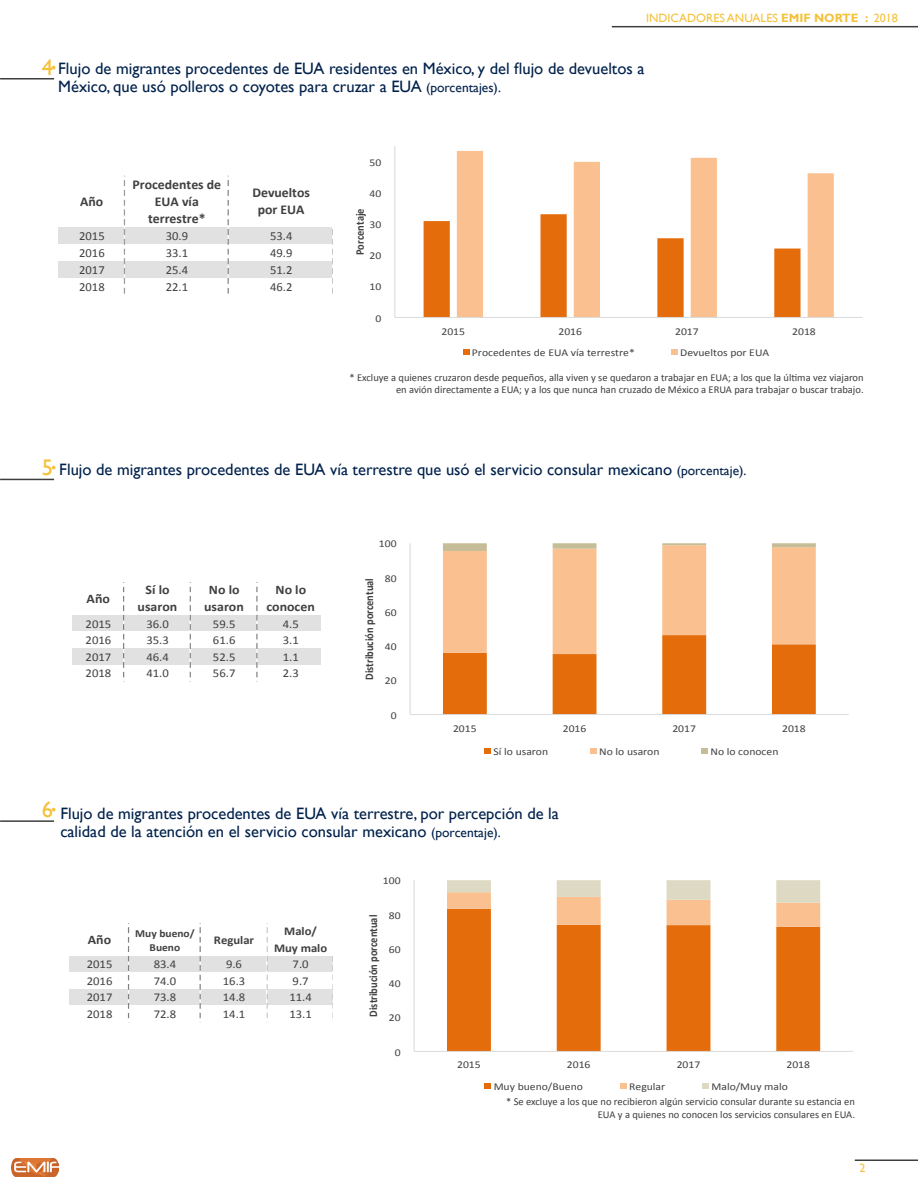
<style>
.page{position:relative;width:918px;height:1188px;background:#fff}
.page>*{position:absolute;margin:0;border:0;box-sizing:border-box;transform-origin:0 0}
.t1{font:22.5px "Gill Sans";color:#f5c139}
.t2{font:16.5px "Gill Sans";color:#01214b}
.t3{font:700 13.5px/17.1px "Calibri";color:#404040;text-align:center}
.t4{font:700 13.05px/16.5px "Calibri";color:#404040;text-align:center;scale:1.06 1}
.t5{font:12.3px "Calibri";color:#404040}
.t6{font:12px "Calibri";color:#404040;scale:1.06 1}
.t7{font:12px "Gill Sans";color:#f5c139}
.t8{font:11.85px "Calibri";color:#404040;scale:1.06 1}
.t9{font:700 11.85px/16.5px "Calibri";color:#404040;text-align:center;scale:1.06 1}
.t10{font:700 11.7px "Calibri";color:#404040;scale:.9 1}
.t11{font:700 10.8px/14.1px "Calibri";color:#404040;text-align:center;scale:1.06 1}
.t12{font:10.5px/12px "Calibri";color:#3c3c3d;text-align:right}
.t13{font:10.5px "Calibri";color:#404040;scale:1.12 1}
.s1{font-weight:700}
.s2{font-size:13.5px}
</style>
<div class="page">
<img style="left:11px;top:1158px;width:47px;height:19px">
<hr style="left:612px;top:26px;width:306px;height:1px;background:#3e3e3f">
<hr style="left:855px;top:1160px;width:63px;height:1px;background:#3e3e3f">
<hr style="left:0;top:78px;width:54px;height:2px;background:#3e3e3f">
<hr style="left:0;top:479px;width:54px;height:1px;background:#3e3e3f">
<hr style="left:0;top:820px;width:54px;height:2px;background:#3e3e3f">
<svg style="left:394px;top:146px;width:469px;height:209px"></svg>
<svg style="left:409px;top:543px;width:440px;height:211px"></svg>
<svg style="left:413px;top:880px;width:440px;height:209px"></svg>
<div style="left:58px;top:227px;width:274px;height:17px;background:#e1e1e1"></div>
<div style="left:58px;top:261px;width:274px;height:17px;background:#e1e1e1"></div>
<hr style="left:124px;top:176px;width:1px;height:119px;background:#bfbfbf">
<hr style="left:228px;top:176px;width:1px;height:119px;background:#bfbfbf">
<hr style="left:333px;top:227px;width:1px;height:68px;background:#bfbfbf">
<div style="left:72px;top:615px;width:249px;height:17px;background:#e1e1e1"></div>
<div style="left:72px;top:648px;width:249px;height:17px;background:#e1e1e1"></div>
<hr style="left:123px;top:582px;width:1px;height:99px;background:#bfbfbf">
<hr style="left:190px;top:582px;width:1px;height:99px;background:#bfbfbf">
<hr style="left:256px;top:582px;width:2px;height:99px;background:#bfbfbf">
<div style="left:69px;top:956px;width:264px;height:17px;background:#e1e1e1"></div>
<div style="left:69px;top:989px;width:264px;height:17px;background:#e1e1e1"></div>
<hr style="left:128px;top:923px;width:1px;height:33px;background:#bfbfbf">
<hr style="left:200px;top:923px;width:1px;height:33px;background:#bfbfbf">
<hr style="left:266px;top:923px;width:1px;height:33px;background:#bfbfbf">
<hr style="left:128px;top:956px;width:1px;height:66px;background:#bfbfbf">
<hr style="left:200px;top:956px;width:1px;height:66px;background:#bfbfbf">
<hr style="left:266px;top:956px;width:1px;height:66px;background:#bfbfbf">
<hr style="left:333px;top:956px;width:1px;height:66px;background:#bfbfbf">
<p class="t7" style="left:646px;top:11px;width:253px">INDICADORES ANUALES <span class="s1">EMIF NORTE :</span> 2018</p>
<p class="t1" style="left:42px;top:54px;width:17px">4<sup>.</sup></p>
<p class="t2" style="left:58px;top:59px;width:588px">Flujo de migrantes procedentes de EUA residentes en México, y del flujo de devueltos a</p>
<p class="t2" style="left:58px;top:77px;width:444px">México, que usó polleros o coyotes para cruzar a EUA <span class="s2">(porcentajes).</span></p>
<p class="t3" style="left:80px;top:193px;width:25px">Año</p>
<p class="t3" style="left:132px;top:175px;width:90px">Procedentes de<br>EUA vía terrestre*</p>
<p class="t3" style="left:252px;top:184px;width:59px">Devueltos por EUA</p>
<p class="t5" style="left:79px;top:228px;width:27px">2015</p>
<p class="t5" style="left:166px;top:228px;width:24px">30.9</p>
<p class="t5" style="left:270px;top:228px;width:24px">53.4</p>
<p class="t5" style="left:79px;top:245px;width:27px">2016</p>
<p class="t5" style="left:166px;top:245px;width:24px">33.1</p>
<p class="t5" style="left:270px;top:245px;width:24px">49.9</p>
<p class="t5" style="left:79px;top:262px;width:27px">2017</p>
<p class="t5" style="left:166px;top:262px;width:24px">25.4</p>
<p class="t5" style="left:270px;top:262px;width:24px">51.2</p>
<p class="t5" style="left:79px;top:279px;width:27px">2018</p>
<p class="t5" style="left:166px;top:279px;width:24px">22.1</p>
<p class="t5" style="left:270px;top:279px;width:24px">46.2</p>
<p class="t13" style="left:370px;top:156px;width:12px">50</p>
<p class="t13" style="left:370px;top:187px;width:12px">40</p>
<p class="t10" style="left:353px;top:255px;width:53px;rotate:-90deg">Porcentaje</p>
<p class="t13" style="left:370px;top:218px;width:12px">30</p>
<p class="t13" style="left:370px;top:249px;width:12px">20</p>
<p class="t13" style="left:370px;top:280px;width:12px">10</p>
<p class="t13" style="left:376px;top:311px;width:7px">0</p>
<p class="t13" style="left:442px;top:324px;width:23px">2015</p>
<p class="t13" style="left:558px;top:324px;width:23px">2016</p>
<p class="t13" style="left:675px;top:324px;width:23px">2017</p>
<p class="t13" style="left:792px;top:324px;width:23px">2018</p>
<p class="t13" style="left:472px;top:346px;width:147px">Procedentes de EUA vía terrestre*</p>
<p class="t13" style="left:680px;top:346px;width:81px">Devueltos por EUA</p>
<p class="t12" style="left:349px;top:371px;width:516px">* Excluye a quienes cruzaron desde pequeños, alla viven y se quedaron a trabajar en EUA; a los que la última vez viajaron en avión directamente a EUA; y a los que nunca han cruzado de México a ERUA para trabajar o buscar trabajo.</p>
<p class="t1" style="left:42px;top:455px;width:17px">5<sup>.</sup></p>
<p class="t2" style="left:59px;top:460px;width:689px">Flujo de migrantes procedentes de EUA vía terrestre que usó el servicio consular mexicano <span class="s2">(porcentaje).</span></p>
<p class="t4" style="left:87px;top:590px;width:24px">Año</p>
<p class="t4" style="left:138px;top:582px;width:39px">Sí lo usaron</p>
<p class="t4" style="left:204px;top:582px;width:39px">No lo usaron</p>
<p class="t4" style="left:266px;top:582px;width:47px">No lo conocen</p>
<p class="t6" style="left:86px;top:616px;width:26px">2015</p>
<p class="t6" style="left:146px;top:616px;width:23px">36.0</p>
<p class="t6" style="left:213px;top:616px;width:23px">59.5</p>
<p class="t6" style="left:283px;top:616px;width:17px">4.5</p>
<p class="t6" style="left:86px;top:632px;width:26px">2016</p>
<p class="t6" style="left:146px;top:632px;width:23px">35.3</p>
<p class="t6" style="left:213px;top:632px;width:23px">61.6</p>
<p class="t6" style="left:283px;top:632px;width:17px">3.1</p>
<p class="t6" style="left:86px;top:649px;width:26px">2017</p>
<p class="t6" style="left:146px;top:649px;width:23px">46.4</p>
<p class="t6" style="left:213px;top:649px;width:23px">52.5</p>
<p class="t6" style="left:283px;top:649px;width:17px">1.1</p>
<p class="t6" style="left:86px;top:666px;width:26px">2018</p>
<p class="t6" style="left:146px;top:666px;width:23px">41.0</p>
<p class="t6" style="left:213px;top:666px;width:23px">56.7</p>
<p class="t6" style="left:283px;top:666px;width:17px">2.3</p>
<p class="t13" style="left:379px;top:537px;width:17px">100</p>
<p class="t10" style="left:362px;top:680px;width:115px;rotate:-90deg">Distribución porcentual</p>
<p class="t13" style="left:385px;top:572px;width:12px">80</p>
<p class="t13" style="left:385px;top:606px;width:12px">60</p>
<p class="t13" style="left:385px;top:640px;width:12px">40</p>
<p class="t13" style="left:385px;top:674px;width:12px">20</p>
<p class="t13" style="left:391px;top:709px;width:7px">0</p>
<p class="t13" style="left:453px;top:721px;width:23px">2015</p>
<p class="t13" style="left:563px;top:721px;width:23px">2016</p>
<p class="t13" style="left:672px;top:721px;width:23px">2017</p>
<p class="t13" style="left:782px;top:721px;width:23px">2018</p>
<p class="t13" style="left:494px;top:745px;width:50px">Sí lo usaron</p>
<p class="t13" style="left:599px;top:745px;width:55px">No lo usaron</p>
<p class="t13" style="left:711px;top:745px;width:62px">No lo conocen</p>
<p class="t1" style="left:42px;top:796px;width:17px">6<sup>.</sup></p>
<p class="t2" style="left:60px;top:803px;width:500px">Flujo de migrantes procedentes de EUA vía terrestre, por percepción de la</p>
<p class="t2" style="left:60px;top:821px;width:442px">calidad de la atención en el servicio consular mexicano <span class="s2">(porcentaje).</span></p>
<p class="t4" style="left:88px;top:931px;width:24px">Año</p>
<p class="t11" style="left:135px;top:926px;width:58px">Muy bueno/<br>Bueno</p>
<p class="t9" style="left:214px;top:931px;width:39px">Regular</p>
<p class="t9" style="left:274px;top:923px;width:52px">Malo/<br>Muy malo</p>
<p class="t8" style="left:87px;top:957px;width:26px">2015</p>
<p class="t8" style="left:154px;top:957px;width:23px">83.4</p>
<p class="t8" style="left:226px;top:957px;width:17px">9.6</p>
<p class="t8" style="left:293px;top:957px;width:17px">7.0</p>
<p class="t8" style="left:87px;top:974px;width:26px">2016</p>
<p class="t8" style="left:154px;top:974px;width:23px">74.0</p>
<p class="t8" style="left:223px;top:974px;width:23px">16.3</p>
<p class="t8" style="left:293px;top:974px;width:17px">9.7</p>
<p class="t8" style="left:87px;top:990px;width:26px">2017</p>
<p class="t8" style="left:154px;top:990px;width:23px">73.8</p>
<p class="t8" style="left:223px;top:990px;width:23px">14.8</p>
<p class="t8" style="left:289px;top:990px;width:23px">11.4</p>
<p class="t8" style="left:87px;top:1007px;width:26px">2018</p>
<p class="t8" style="left:154px;top:1007px;width:23px">72.8</p>
<p class="t8" style="left:223px;top:1007px;width:23px">14.1</p>
<p class="t8" style="left:289px;top:1007px;width:23px">13.1</p>
<p class="t13" style="left:383px;top:874px;width:17px">100</p>
<p class="t10" style="left:366px;top:1017px;width:115px;rotate:-90deg">Distribución porcentual</p>
<p class="t13" style="left:389px;top:908px;width:12px">80</p>
<p class="t13" style="left:389px;top:943px;width:12px">60</p>
<p class="t13" style="left:389px;top:977px;width:12px">40</p>
<p class="t13" style="left:389px;top:1011px;width:12px">20</p>
<p class="t13" style="left:395px;top:1045px;width:7px">0</p>
<p class="t13" style="left:457px;top:1058px;width:23px">2015</p>
<p class="t13" style="left:567px;top:1058px;width:23px">2016</p>
<p class="t13" style="left:677px;top:1058px;width:23px">2017</p>
<p class="t13" style="left:786px;top:1058px;width:23px">2018</p>
<p class="t13" style="left:494px;top:1080px;width:81px">Muy bueno/Bueno</p>
<p class="t13" style="left:629px;top:1080px;width:34px">Regular</p>
<p class="t13" style="left:711px;top:1080px;width:70px">Malo/Muy malo</p>
<p class="t12" style="left:506px;top:1095px;width:350px;line-height:12.6px">* Se excluye a los que no recibieron algún servicio consular durante su estancia en<br>EUA y a quienes no conocen los servicios consulares en EUA.</p>
<p class="t7" style="left:859px;top:1161px;width:7px">2</p>
</div>
